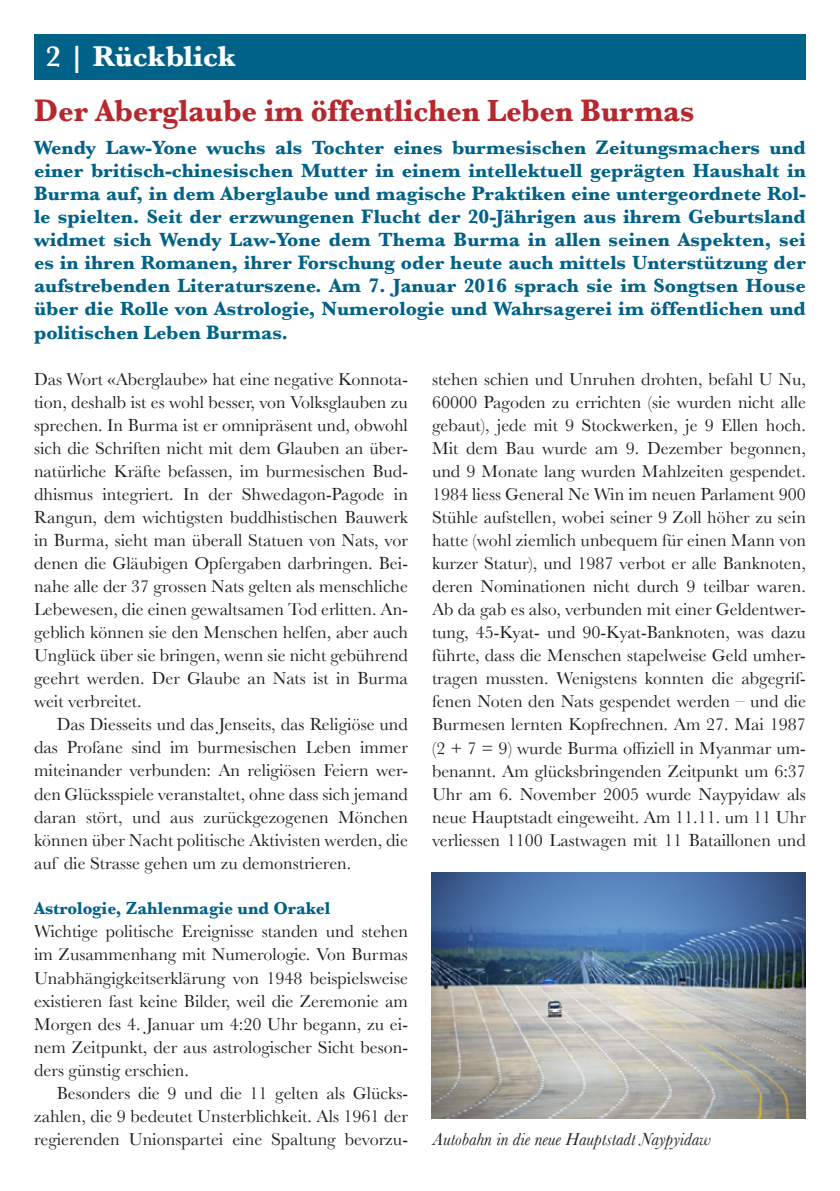
<style>
.page{position:relative;width:840px;height:1191px;background:#fff}
.page>*{position:absolute;margin:0;border:0;box-sizing:border-box;transform-origin:0 0}
.t1{font:700 32px "Baskerville";letter-spacing:-.005em;color:#b7282e;scale:.94 1}
.t2{font:700 30px "Baskerville";color:#fff}
.t3{font:700 20px/23.2px "Baskerville";color:#006288;text-align:justify}
.t4{font:18px/23px "Baskerville";color:#231f20;text-align:justify}
.t5{font:italic 18px "Baskerville";color:#231f20}
.t6{font:700 18px "Baskerville";color:#006288;scale:.96 1}
.s1{font-weight:600}
</style>
<div class="page">
<div style="left:34px;top:34px;width:771px;height:45px;background:#006288"></div>
<img style="left:431px;top:873px;width:374px;height:245px">
<h2 class="t2" style="left:46px;top:38px;width:191px"><span class="s1">2 |</span> Rückblick</h2>
<h1 class="t1" style="left:34px;top:92px;width:703px">Der Aberglaube im öffentlichen Leben Burmas</h1>
<p class="t3" style="left:34px;top:136px;width:773px">Wendy Law-Yone wuchs als Tochter eines burmesischen Zeitungsmachers und einer britisch-chinesischen Mutter in einem intellektuell geprägten Haushalt in Burma auf, in dem Aberglaube und magische Praktiken eine untergeordnete Rol&shy;le spielten. Seit der erzwungenen Flucht der 20-Jährigen aus ihrem Geburtsland widmet sich Wendy Law-Yone dem Thema Burma in allen seinen Aspekten, sei es in ihren Romanen, ihrer Forschung oder heute auch mittels Unterstützung der aufstrebenden Literaturszene. Am 7. Januar 2016 sprach sie im Songtsen House über die Rolle von Astrologie, Numerologie und Wahrsagerei im öffentlichen und politischen Leben Burmas.</p>
<p class="t4" style="left:34px;top:368px;width:375px">Das Wort «Aberglaube» hat eine negative Konnota&shy;tion, deshalb ist es wohl besser, von Volksglauben zu sprechen. In Burma ist er omnipräsent und, obwohl sich die Schriften nicht mit dem Glauben an über&shy;natürliche Kräfte befassen, im burmesischen Bud&shy;dhismus integriert. In der Shwedagon-Pagode in Rangun, dem wichtigsten buddhistischen Bauwerk in Burma, sieht man überall Statuen von Nats, vor denen die Gläubigen Opfergaben darbringen. Bei&shy;nahe alle der 37 grossen Nats gelten als menschliche Lebewesen, die einen gewaltsamen Tod erlitten. An&shy;geblich können sie den Menschen helfen, aber auch Unglück über sie bringen, wenn sie nicht gebührend geehrt werden. Der Glaube an Nats ist in Burma weit verbreitet.</p>
<p class="t4" style="left:34px;top:713px;width:375px;text-indent:23px">Das Diesseits und das Jenseits, das Religiöse und das Profane sind im burmesischen Leben immer miteinander verbunden: An religiösen Feiern wer&shy;den Glücksspiele veranstaltet, ohne dass sich jemand daran stört, und aus zurückgezogenen Mönchen können über Nacht politische Aktivisten werden, die auf die Strasse gehen um zu demonstrieren.</p>
<p class="t6" style="left:34px;top:898px;width:310px">Astrologie, Zahlenmagie und Orakel</p>
<p class="t4" style="left:34px;top:920px;width:375px">Wichtige politische Ereignisse standen und stehen im Zusammenhang mit Numerologie. Von Burmas Unabhängigkeitserklärung von 1948 beispielsweise existieren fast keine Bilder, weil die Zeremonie am Morgen des 4. Januar um 4:20 Uhr begann, zu ei&shy;nem Zeitpunkt, der aus astrologischer Sicht beson&shy;ders günstig erschien.</p>
<p class="t4" style="left:34px;top:1081px;width:375px;text-indent:23px">Besonders die 9 und die 11 gelten als Glücks&shy;zahlen, die 9 bedeutet Unsterblichkeit. Als 1961 der regierenden Unionspartei eine Spaltung bevorzu-</p>
<p class="t4" style="left:432px;top:368px;width:375px">stehen schien und Unruhen drohten, befahl U Nu, 60000 Pagoden zu errichten (sie wurden nicht alle gebaut), jede mit 9 Stockwerken, je 9 Ellen hoch.<br>Mit dem Bau wurde am 9. Dezember begonnen, und 9 Monate lang wurden Mahlzeiten gespendet.<br>1984 liess General Ne Win im neuen Parlament 900<br>Stühle aufstellen, wobei seiner 9 Zoll höher zu sein hatte (wohl ziemlich unbequem für einen Mann von kurzer Statur), und 1987 verbot er alle Banknoten, deren Nominationen nicht durch 9 teilbar waren.<br>Ab da gab es also, verbunden mit einer Geldentwer&shy;tung, 45-Kyat- und 90-Kyat-Banknoten, was dazu führte, dass die Menschen stapelweise Geld umher&shy;tragen mussten. Wenigstens konnten die abgegrif&shy;fenen Noten den Nats gespendet werden – und die Burmesen lernten Kopfrechnen. Am 27. Mai 1987 (2 + 7 = 9) wurde Burma offiziell in Myanmar um&shy;benannt. Am glücksbringenden Zeitpunkt um 6:37<br>Uhr am 6. November 2005 wurde Naypyidaw als neue Hauptstadt eingeweiht. Am 11.11. um 11 Uhr verliessen 1100 Lastwagen mit 11 Bataillonen und</p>
<p class="t5" style="left:432px;top:1128px;width:279px">Autobahn in die neue Hauptstadt Naypyidaw</p>
</div>
